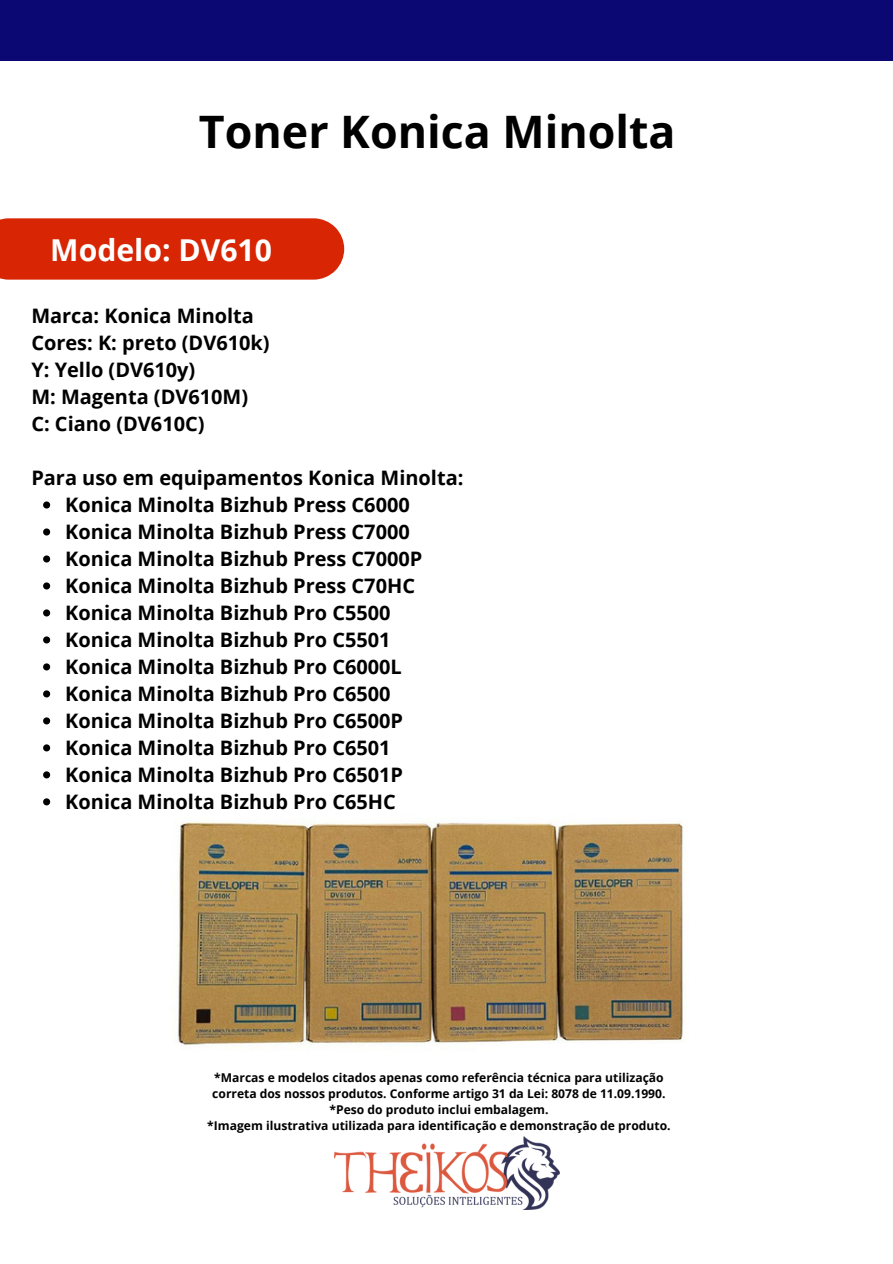
<style>
.page{position:relative;width:893px;height:1264px;background:#fff}
.page>*{position:absolute;margin:0;border:0;box-sizing:border-box;transform-origin:0 0}
.t1{font:700 44.7px "Open Sans";color:#000}
.t2{font:700 30.15px "Open Sans";color:#fff}
.t3{font:700 19.95px "Open Sans";color:#000}
.t4{font:700 12.15px/16.2px "Open Sans";color:#000}
</style>
<div class="page">
<div style="left:0;top:0;width:892px;height:61px;background:#0c0873"></div>
<div style="left:0;top:218px;width:344px;height:61px;background:#d82503"></div>
<img style="left:178px;top:820px;width:505px;height:228px">
<img style="left:334px;top:1136px;width:225px;height:73px">
<svg style="left:43px;top:501px;width:7px;height:7px"></svg>
<svg style="left:43px;top:528px;width:7px;height:7px"></svg>
<svg style="left:43px;top:555px;width:7px;height:7px"></svg>
<svg style="left:43px;top:582px;width:7px;height:7px"></svg>
<svg style="left:43px;top:609px;width:7px;height:7px"></svg>
<svg style="left:43px;top:636px;width:7px;height:7px"></svg>
<svg style="left:43px;top:663px;width:7px;height:7px"></svg>
<svg style="left:43px;top:690px;width:7px;height:7px"></svg>
<svg style="left:43px;top:717px;width:7px;height:7px"></svg>
<svg style="left:43px;top:744px;width:7px;height:7px"></svg>
<svg style="left:43px;top:771px;width:7px;height:7px"></svg>
<svg style="left:43px;top:798px;width:7px;height:7px"></svg>
<p class="t1" style="left:199px;top:100px;width:478px">Toner Konica Minolta</p>
<p class="t2" style="left:50px;top:228px;width:223px">Modelo: DV610</p>
<p class="t3" style="left:31px;top:302px;width:224px">Marca: Konica Minolta</p>
<p class="t3" style="left:31px;top:329px;width:240px">Cores: K: preto (DV610k)</p>
<p class="t3" style="left:31px;top:356px;width:165px">Y: Yello (DV610y)</p>
<p class="t3" style="left:31px;top:383px;width:218px">M: Magenta (DV610M)</p>
<p class="t3" style="left:31px;top:410px;width:175px">C: Ciano (DV610C)</p>
<p class="t3" style="left:31px;top:464px;width:433px">Para uso em equipamentos Konica Minolta:</p>
<p class="t3" style="left:65px;top:490px;width:346px">Konica Minolta Bizhub Press C6000</p>
<p class="t3" style="left:65px;top:517px;width:346px">Konica Minolta Bizhub Press C7000</p>
<p class="t3" style="left:65px;top:544px;width:358px">Konica Minolta Bizhub Press C7000P</p>
<p class="t3" style="left:65px;top:571px;width:351px">Konica Minolta Bizhub Press C70HC</p>
<p class="t3" style="left:65px;top:598px;width:327px">Konica Minolta Bizhub Pro C5500</p>
<p class="t3" style="left:65px;top:625px;width:327px">Konica Minolta Bizhub Pro C5501</p>
<p class="t3" style="left:65px;top:652px;width:338px">Konica Minolta Bizhub Pro C6000L</p>
<p class="t3" style="left:65px;top:679px;width:327px">Konica Minolta Bizhub Pro C6500</p>
<p class="t3" style="left:65px;top:706px;width:339px">Konica Minolta Bizhub Pro C6500P</p>
<p class="t3" style="left:65px;top:733px;width:327px">Konica Minolta Bizhub Pro C6501</p>
<p class="t3" style="left:65px;top:760px;width:339px">Konica Minolta Bizhub Pro C6501P</p>
<p class="t3" style="left:65px;top:787px;width:332px">Konica Minolta Bizhub Pro C65HC</p>
<p class="t4" style="left:212px;top:1068px;width:454px">*Marcas e modelos citados apenas como referência técnica para utilização correta dos nossos produtos. Conforme artigo 31 da Lei: 8078 de 11.09.1990.</p>
<p class="t4" style="left:329px;top:1100px;width:220px">*Peso do produto inclui embalagem.</p>
<p class="t4" style="left:207px;top:1117px;width:465px">*Imagem ilustrativa utilizada para identificação e demonstração de produto.</p>
</div>
